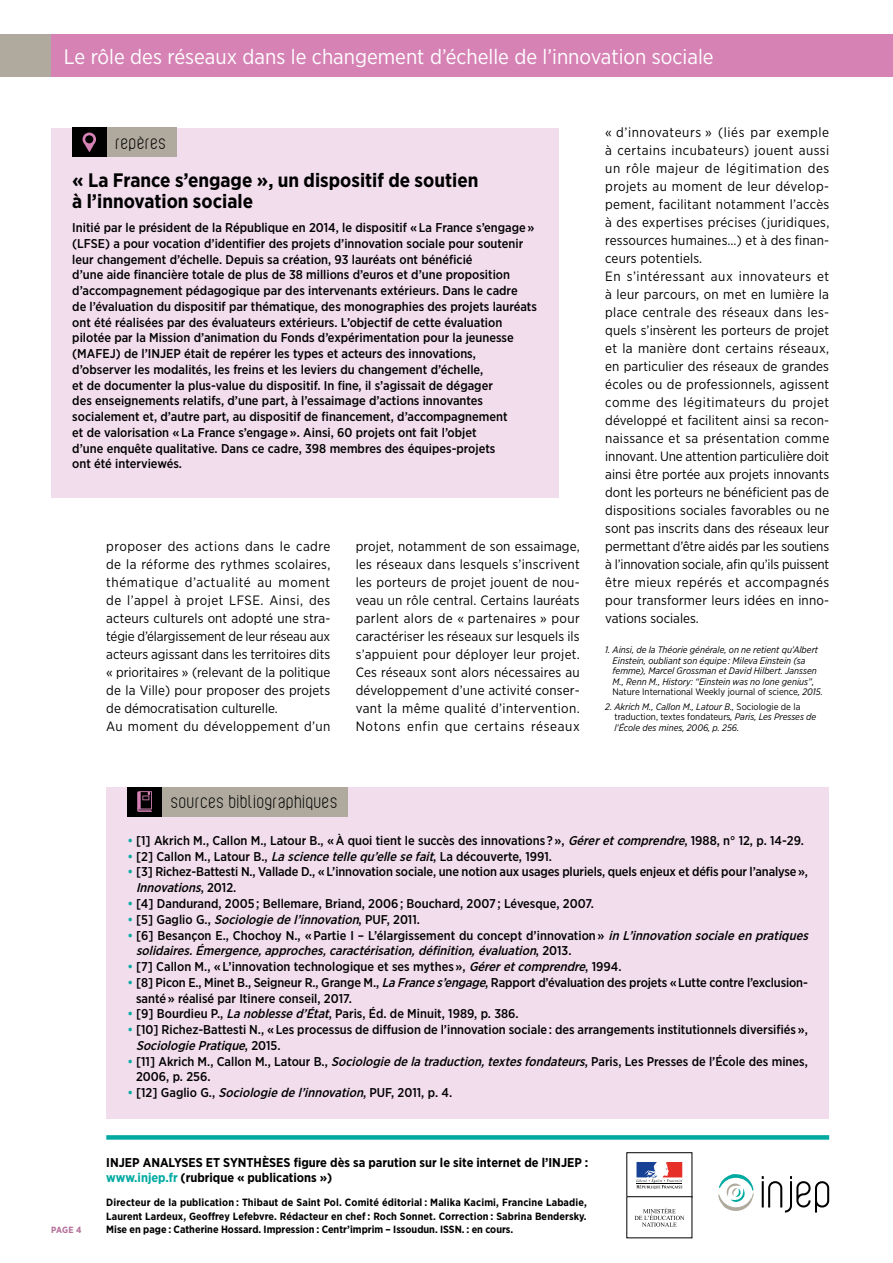
<style>
.page{position:relative;width:893px;height:1263px;background:#fff}
.page>*{position:absolute;margin:0;border:0;box-sizing:border-box;transform-origin:0 0}
.t1{font:21px "Gotham Narrow";color:#fff}
.t2{font:700 19.5px/21px "Gotham Narrow";color:#000}
.t3{font:18px "Violette";letter-spacing:.03em;color:#000}
.t4{font:13.5px/18px "Gotham Narrow";letter-spacing:.01em;color:#000}
.t5{font:500 12.75px/15.8px "Gotham Narrow";color:#000}
.t6{font:italic 500 12.75px/15.8px "Gotham Narrow";color:#000}
.t7{font:700 12.75px/15px "Gotham Narrow";color:#000}
.t8{font:700 10.5px/13.5px "Gotham Narrow";color:#000;text-align:justify}
.t9{font:italic 9.3px/10.5px "Gotham Narrow";color:#000}
.t10{font:700 9px "Gotham Narrow";color:#b26e97}
.s1{font-style:normal}
.s2{color:#00aaa1}
.s3{font-style:italic}
.s4{font-style:normal;color:#00aaa1}
</style>
<div class="page">
<div style="left:0;top:34px;width:51px;height:43px;background:#b0aa9e"></div>
<svg style="left:762px;top:1176px;width:67px;height:36px"></svg>
<svg style="left:718px;top:1174px;width:36px;height:37px"></svg>
<div style="left:106px;top:1135px;width:723px;height:5px;background:#00aaa1"></div>
<div style="left:626px;top:1152px;width:66px;height:45px;border:1px solid #000"></div>
<svg style="left:636px;top:1162px;width:46px;height:27px"></svg>
<hr style="left:636px;top:1183px;width:46px;height:1px;background:#000">
<div style="left:626px;top:1196px;width:66px;height:42px;border:1px solid #000"></div>
<svg style="left:634px;top:1208px;width:50px;height:19px"></svg>
<div style="left:106px;top:787px;width:723px;height:331px;background:#f2dded"></div>
<div style="left:162px;top:787px;width:186px;height:29px;background:#b0aa9e"></div>
<div style="left:128px;top:787px;width:34px;height:29px;background:#000"></div>
<svg style="left:137px;top:791px;width:15px;height:21px"></svg>
<div style="left:51px;top:34px;width:842px;height:43px;background:#d682b5"></div>
<div style="left:51px;top:128px;width:507px;height:369px;background:#f2dded"></div>
<div style="left:106px;top:128px;width:71px;height:29px;background:#b0aa9e"></div>
<div style="left:72px;top:128px;width:34px;height:29px;background:#000"></div>
<svg style="left:83px;top:133px;width:13px;height:19px"></svg>
<h1 class="t1" style="left:64px;top:43px;width:651px">Le rôle des réseaux dans le changement d’échelle de l’innovation sociale</h1>
<h3 class="t3" style="left:116px;top:133px;width:52px">repères</h3>
<h2 class="t2" style="left:72px;top:169px;width:408px">« La France s’engage », un dispositif de soutien à l’innovation sociale</h2>
<p class="t5" style="left:72px;top:220px;width:466px">Initié par le président de la République en 2014, le dispositif « La France s’engage » (LFSE) a pour vocation d’identifier des projets d’innovation sociale pour soutenir leur changement d’échelle. Depuis sa création, 93 lauréats ont bénéficié<br>d’une aide financière totale de plus de 38 millions d’euros et d’une proposition d’accompagnement pédagogique par des intervenants extérieurs. Dans le cadre<br>de l’évaluation du dispositif par thématique, des monographies des projets lauréats ont été réalisées par des évaluateurs extérieurs. L’objectif de cette évaluation pilotée par la Mission d’animation du Fonds d’expérimentation pour la jeunesse (MAFEJ) de l’INJEP était de repérer les types et acteurs des innovations, d’observer les modalités, les freins et les leviers du changement d’échelle,<br>et de documenter la plus-value du dispositif. In fine, il s’agissait de dégager<br>des enseignements relatifs, d’une part, à l’essaimage d’actions innovantes socialement et, d’autre part, au dispositif de financement, d’accompagnement<br>et de valorisation « La France s’engage ». Ainsi, 60 projets ont fait l’objet<br>d’une enquête qualitative. Dans ce cadre, 398 membres des équipes-projets<br>ont été interviewés.</p>
<p class="t4" style="left:106px;top:537px;width:226px">proposer des actions dans le cadre de la réforme des rythmes scolaires, thématique d’actualité au moment de l’appel à projet LFSE. Ainsi, des acteurs culturels ont adopté une stra&shy;tégie d’élargissement de leur réseau aux acteurs agissant dans les territoires dits « prioritaires » (relevant de la politique de la Ville) pour proposer des projets de démocratisation culturelle.<br>Au moment du développement d’un</p>
<p class="t4" style="left:356px;top:537px;width:226px;text-align:justify">projet, notamment de son essaimage, les réseaux dans lesquels s’inscrivent les porteurs de projet jouent de nou&shy;veau un rôle central. Certains lauréats parlent alors de « partenaires » pour caractériser les réseaux sur lesquels ils s’appuient pour déployer leur projet.<br>Ces réseaux sont alors nécessaires au développement d’une activité conser&shy;vant la même qualité d’intervention.<br>Notons enfin que certains réseaux</p>
<p class="t4" style="left:605px;top:123px;width:226px">« d’innovateurs » (liés par exemple à certains incubateurs) jouent aussi un rôle majeur de légitimation des projets au moment de leur dévelop&shy;pement, facilitant notamment l’accès à des expertises précises (juridiques, ressources humaines…) et à des finan&shy;ceurs potentiels.<br>En s’intéressant aux innovateurs et à leur parcours, on met en lumière la place centrale des réseaux dans les&shy;quels s’insèrent les porteurs de projet et la manière dont certains réseaux, en particulier des réseaux de grandes écoles ou de professionnels, agissent comme des légitimateurs du projet développé et facilitent ainsi sa recon&shy;naissance et sa présentation comme innovant. Une attention particulière doit ainsi être portée aux projets innovants dont les porteurs ne bénéficient pas de dispositions sociales favorables ou ne sont pas inscrits dans des réseaux leur permettant d’être aidés par les soutiens à l’innovation sociale, afin qu’ils puissent être mieux repérés et accompagnés pour transformer leurs idées en inno&shy;vations sociales.</p>
<p class="t9" style="left:613px;top:644px;width:212px;text-indent:-7px">1. Ainsi, de la Théorie générale, on ne retient qu’Albert Einstein, oubliant son équipe : Mileva Einstein (sa femme), Marcel Grossman et David Hilbert. Janssen M., Renn M., History: “Einstein was no lone genius”, <span class="s1">Nature International Weekly journal of science</span>, 2015.</p>
<p class="t9" style="left:614px;top:701px;width:203px;text-indent:-9px">2. Akrich M., Callon M., Latour B., <span class="s1">Sociologie de la traduction, textes fondateurs</span>, Paris, Les Presses de l’École des mines, 2006, p. 256.</p>
<h3 class="t3" style="left:171px;top:792px;width:168px">sources bibliographiques</h3>
<p class="t5" style="left:128px;top:832px;width:678px"><span class="s2">•</span> [1] Akrich M., Callon M., Latour B., « À quoi tient le succès des innovations ? », <span class="s3">Géreretcomprendre</span>, 1988, n° 12, p. 14-29.</p>
<p class="t5" style="left:128px;top:848px;width:426px"><span class="s2">•</span> [2] Callon M., Latour B., <span class="s3">Lasciencetellequ’ellesefait</span>, La découverte, 1991.</p>
<p class="t5" style="left:136px;top:864px;width:673px;text-indent:-8px"><span class="s2">•</span> [3] Richez-Battesti N., Vallade D., « L’innovation sociale, une notion aux usages pluriels, quels enjeux et défis pour l’analyse »,<br><span class="s3">Innovations</span>, 2 0 1 2 .</p>
<p class="t5" style="left:128px;top:895px;width:468px"><span class="s2">•</span> [4] Dandurand, 2005 ; Bellemare, Briand, 2006 ; Bouchard, 2007 ; Lévesque, 2007.</p>
<p class="t6" style="left:128px;top:911px;width:294px"><span class="s4">•</span> <span class="s1">[ 5 ] G a g l i o G . ,</span> Sociologiedel’innovation<span class="s1">, P U F, 2 0 1 1 .</span></p>
<p class="t6" style="left:136px;top:927px;width:677px;text-indent:-9px"><span class="s4">•</span> <span class="s1">[6] Besançon E., Chochoy N., « Partie I – L’élargissement du concept d’innovation »</span> inL’innovationsocialeenpratiques solidaires.Émergence,approches,caractérisation,définition,évaluation<span class="s1">, 2 0 1 3 .</span></p>
<p class="t5" style="left:128px;top:958px;width:495px"><span class="s2">•</span> [7] Callon M., « L’innovation technologique et ses mythes », <span class="s3">Géreretcomprendre</span>, 1994.</p>
<p class="t5" style="left:136px;top:974px;width:673px;text-indent:-8px"><span class="s2">•</span> [8] Picon E., Minet B., Seigneur R., Grange M., <span class="s3">LaFrances’engage</span>, Rapport d’évaluation des projets « Lutte contre l’exclusion&shy;santé » réalisé par Itinere conseil, 2017.</p>
<p class="t5" style="left:128px;top:1006px;width:393px"><span class="s2">•</span> [9] Bourdieu P., <span class="s3">Lanoblessed’État</span>, Paris, Éd. de Minuit, 1989, p. 386.</p>
<p class="t5" style="left:136px;top:1021px;width:673px;text-indent:-9px"><span class="s2">•</span> [10] Richez-Battesti N., « Les processus de diffusion de l’innovation sociale : des arrangements institutionnels diversifiés »,<br><span class="s3">SociologiePratique</span>, 2 0 1 5 .</p>
<p class="t5" style="left:136px;top:1053px;width:673px;text-indent:-9px"><span class="s2">•</span> [11] Akrich M., Callon M., Latour B., <span class="s3">Sociologiedelatraduction,textesfondateurs</span>, Paris, Les Presses de l’École des mines,<br>2006, p. 256.</p>
<p class="t5" style="left:128px;top:1084px;width:326px"><span class="s2">•</span> [ 1 2 ] G a g l i o G . , <span class="s3">Sociologiedel’innovation</span>, P U F, 2 0 1 1 , p . 4 .</p>
<p class="t10" style="left:51px;top:1224px;width:32px">PAGE 4</p>
<p class="t7" style="left:106px;top:1155px;width:484px">INJEP ANALYSES ET SYNTHÈSES figure dès sa parution sur le site internet de l’INJEP : <span class="s2">www.injep.fr</span> (rubrique « publications »)</p>
<p class="t8" style="left:106px;top:1196px;width:482px">Directeur de la publication : Thibaut de Saint Pol. Comité éditorial : Malika Kacimi, Francine Labadie, Laurent Lardeux, Geoffrey Lefebvre. Rédacteur en chef : Roch Sonnet. Correction : Sabrina Bendersky.<br>Mise en page : Catherine Hossard. Impression : Centr’imprim – Issoudun. ISSN. : en cours.</p>
</div>
